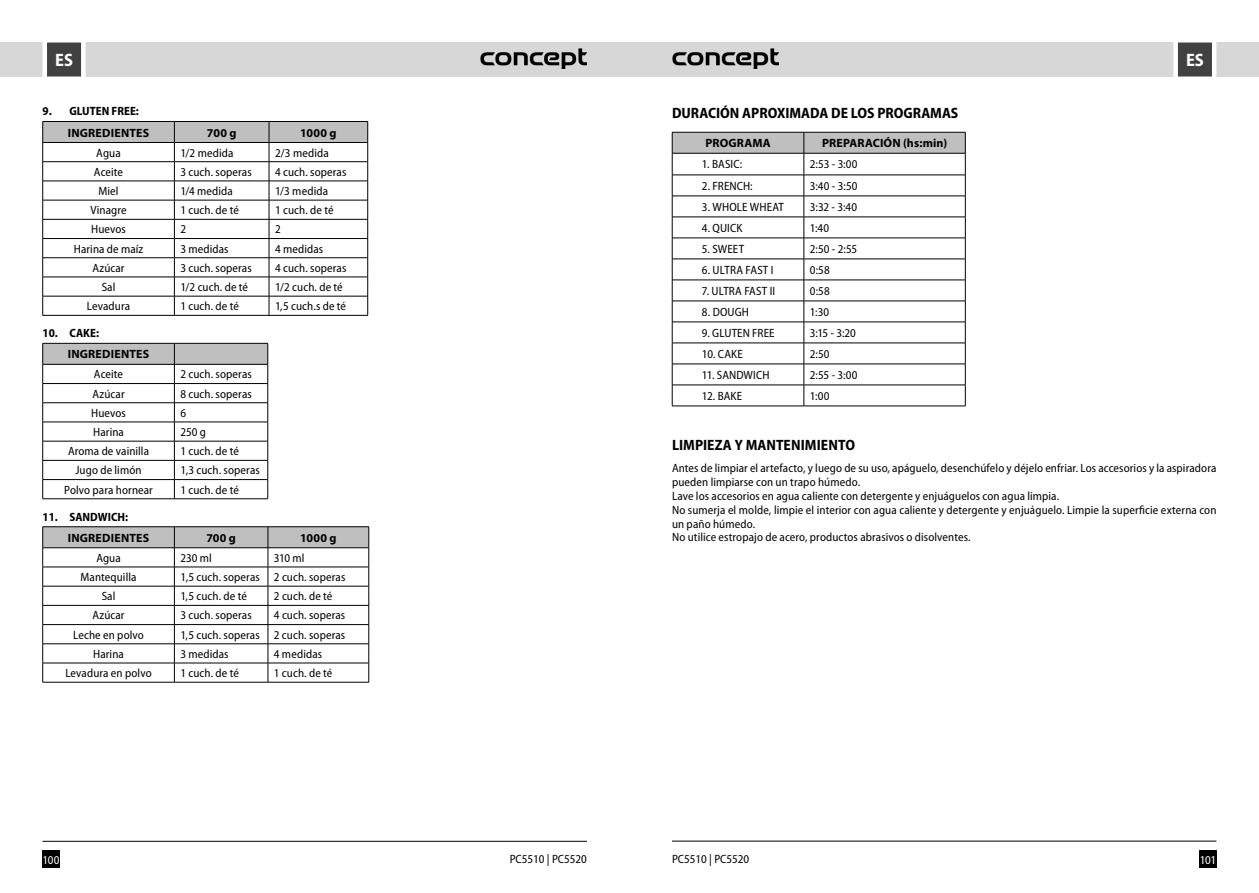
<style>
.page{position:relative;width:1259px;height:893px;background:#fff}
.page>*{position:absolute;margin:0;border:0;box-sizing:border-box;transform-origin:0 0}
.t1{font:700 semi-condensed 18px "Myriad Pro";color:#fff}
.t2{font:700 semi-condensed 15px "Myriad Pro";color:#000}
.t3{font:semi-condensed 12px/13.8px "Myriad Pro";letter-spacing:.01em;color:#000}
.t4{font:700 12px "Myriad Pro";letter-spacing:.015em;color:#000}
.t5{font:700 semi-condensed 12px "Myriad Pro";color:#000}
.t6{font:semi-condensed 12px "Myriad Pro";letter-spacing:-.025em;color:#fff}
</style>
<div class="page">
<div style="left:629px;top:43px;width:630px;height:34px;background:#d7d7d7"></div>
<div style="left:0;top:43px;width:629px;height:34px;background:#d7d7d7"></div>
<div style="left:43px;top:850px;width:17px;height:17px;background:#020202"></div>
<div style="left:1199px;top:850px;width:17px;height:17px;background:#020202"></div>
<svg style="left:1171px;top:42px;width:47px;height:35px;background:#757575"></svg>
<svg style="left:40px;top:42px;width:48px;height:35px;background:#777"></svg>
<hr style="left:672px;top:841px;width:544px;height:1px;background:#000">
<hr style="left:43px;top:841px;width:544px;height:1px;background:#000">
<img style="left:480px;top:48px;width:107px;height:21px">
<img style="left:672px;top:48px;width:106px;height:21px">
<svg style="left:42px;top:121px;width:326px;height:194px"></svg>
<hr style="left:43px;top:315px;width:131px;height:1px;background:#000">
<hr style="left:174px;top:315px;width:95px;height:1px;background:#000">
<hr style="left:269px;top:315px;width:99px;height:1px;background:#000">
<svg style="left:42px;top:343px;width:226px;height:156px"></svg>
<hr style="left:43px;top:498px;width:131px;height:1px;background:#000">
<hr style="left:174px;top:498px;width:94px;height:1px;background:#000">
<hr style="left:43px;top:526px;width:131px;height:1px;background:#000">
<hr style="left:174px;top:526px;width:94px;height:1px;background:#000">
<hr style="left:268px;top:526px;width:101px;height:1px;background:#000">
<svg style="left:42px;top:527px;width:327px;height:155px"></svg>
<hr style="left:43px;top:682px;width:131px;height:1px;background:#000">
<hr style="left:174px;top:682px;width:94px;height:1px;background:#000">
<hr style="left:268px;top:682px;width:101px;height:1px;background:#000">
<svg style="left:672px;top:132px;width:294px;height:274px"></svg>
<hr style="left:672px;top:406px;width:132px;height:1px;background:#000">
<hr style="left:804px;top:406px;width:161px;height:1px;background:#000">
<h1 class="t1" style="left:55px;top:48px;width:19px">ES</h1>
<h1 class="t1" style="left:1186px;top:48px;width:19px">ES</h1>
<p class="t5" style="left:43px;top:104px;width:98px">9. GLUTEN FREE:</p>
<p class="t4" style="left:68px;top:125px;width:83px">INGREDIENTES</p>
<p class="t4" style="left:207px;top:125px;width:31px">700 g</p>
<p class="t4" style="left:300px;top:125px;width:38px">1000 g</p>
<p class="t3" style="left:96px;top:146px;width:26px">Agua</p>
<p class="t3" style="left:180px;top:146px;width:55px">1/2 medida</p>
<p class="t3" style="left:275px;top:146px;width:55px">2/3 medida</p>
<p class="t3" style="left:94px;top:165px;width:31px">Aceite</p>
<p class="t3" style="left:180px;top:165px;width:73px">3 cuch. soperas</p>
<p class="t3" style="left:275px;top:165px;width:73px">4 cuch. soperas</p>
<p class="t3" style="left:98px;top:184px;width:22px">Miel</p>
<p class="t3" style="left:180px;top:184px;width:54px">1/4 medida</p>
<p class="t3" style="left:275px;top:184px;width:55px">1/3 medida</p>
<p class="t3" style="left:90px;top:203px;width:38px">Vinagre</p>
<p class="t3" style="left:180px;top:203px;width:60px">1 cuch. de té</p>
<p class="t3" style="left:275px;top:203px;width:60px">1 cuch. de té</p>
<p class="t3" style="left:91px;top:222px;width:36px">Huevos</p>
<p class="t3" style="left:180px;top:222px;width:7px">2</p>
<p class="t3" style="left:275px;top:222px;width:7px">2</p>
<p class="t3" style="left:74px;top:242px;width:71px">Harina de maíz</p>
<p class="t3" style="left:180px;top:242px;width:50px">3 medidas</p>
<p class="t3" style="left:275px;top:242px;width:50px">4 medidas</p>
<p class="t3" style="left:92px;top:261px;width:34px">Azúcar</p>
<p class="t3" style="left:180px;top:261px;width:73px">3 cuch. soperas</p>
<p class="t3" style="left:275px;top:261px;width:73px">4 cuch. soperas</p>
<p class="t3" style="left:102px;top:280px;width:15px">Sal</p>
<p class="t3" style="left:180px;top:280px;width:69px">1/2 cuch. de té</p>
<p class="t3" style="left:275px;top:280px;width:69px">1/2 cuch. de té</p>
<p class="t3" style="left:87px;top:299px;width:45px">Levadura</p>
<p class="t3" style="left:180px;top:299px;width:60px">1 cuch. de té</p>
<p class="t3" style="left:275px;top:299px;width:73px">1,5 cuch.s de té</p>
<p class="t5" style="left:43px;top:325px;width:58px">10. CAKE:</p>
<p class="t4" style="left:68px;top:346px;width:83px">INGREDIENTES</p>
<p class="t3" style="left:94px;top:367px;width:31px">Aceite</p>
<p class="t3" style="left:180px;top:367px;width:73px">2 cuch. soperas</p>
<p class="t3" style="left:92px;top:387px;width:34px">Azúcar</p>
<p class="t3" style="left:180px;top:387px;width:73px">8 cuch. soperas</p>
<p class="t3" style="left:91px;top:406px;width:36px">Huevos</p>
<p class="t3" style="left:180px;top:406px;width:7px">6</p>
<p class="t3" style="left:93px;top:425px;width:32px">Harina</p>
<p class="t3" style="left:180px;top:425px;width:27px">250 g</p>
<p class="t3" style="left:68px;top:444px;width:83px">Aroma de vainilla</p>
<p class="t3" style="left:180px;top:444px;width:60px">1 cuch. de té</p>
<p class="t3" style="left:75px;top:463px;width:68px">Jugo de limón</p>
<p class="t3" style="left:180px;top:463px;width:81px">1,3 cuch. soperas</p>
<p class="t3" style="left:64px;top:483px;width:90px">Polvo para hornear</p>
<p class="t3" style="left:180px;top:483px;width:60px">1 cuch. de té</p>
<p class="t5" style="left:43px;top:509px;width:87px">11. SANDWICH:</p>
<p class="t4" style="left:68px;top:530px;width:83px">INGREDIENTES</p>
<p class="t4" style="left:206px;top:530px;width:31px">700 g</p>
<p class="t4" style="left:300px;top:530px;width:38px">1000 g</p>
<p class="t3" style="left:96px;top:551px;width:26px">Agua</p>
<p class="t3" style="left:180px;top:551px;width:33px">230 ml</p>
<p class="t3" style="left:274px;top:551px;width:32px">310 ml</p>
<p class="t3" style="left:81px;top:570px;width:57px">Mantequilla</p>
<p class="t3" style="left:180px;top:570px;width:166px">1,5 cuch. soperas 2 cuch. soperas</p>
<p class="t3" style="left:102px;top:589px;width:15px">Sal</p>
<p class="t3" style="left:180px;top:589px;width:68px">1,5 cuch. de té</p>
<p class="t3" style="left:274px;top:589px;width:60px">2 cuch. de té</p>
<p class="t3" style="left:92px;top:608px;width:34px">Azúcar</p>
<p class="t3" style="left:180px;top:608px;width:73px">3 cuch. soperas</p>
<p class="t3" style="left:274px;top:608px;width:73px">4 cuch. soperas</p>
<p class="t3" style="left:73px;top:628px;width:72px">Leche en polvo</p>
<p class="t3" style="left:180px;top:628px;width:166px">1,5 cuch. soperas 2 cuch. soperas</p>
<p class="t3" style="left:93px;top:647px;width:32px">Harina</p>
<p class="t3" style="left:180px;top:647px;width:50px">3 medidas</p>
<p class="t3" style="left:274px;top:647px;width:50px">4 medidas</p>
<p class="t3" style="left:65px;top:666px;width:88px">Levadura en polvo</p>
<p class="t3" style="left:180px;top:666px;width:60px">1 cuch. de té</p>
<p class="t3" style="left:274px;top:666px;width:60px">1 cuch. de té</p>
<p class="t2" style="left:672px;top:103px;width:288px">DURACIÓN APROXIMADA DE LOS PROGRAMAS</p>
<p class="t4" style="left:705px;top:135px;width:67px">PROGRAMA</p>
<p class="t4" style="left:822px;top:135px;width:127px">PREPARACIÓN (hs:min)</p>
<p class="t3" style="left:702px;top:157px;width:42px">1. BASIC:</p>
<p class="t3" style="left:810px;top:157px;width:49px">2:53 - 3:00</p>
<p class="t3" style="left:702px;top:179px;width:52px">2. FRENCH:</p>
<p class="t3" style="left:810px;top:179px;width:49px">3:40 - 3:50</p>
<p class="t3" style="left:702px;top:200px;width:84px">3. WHOLE WHEAT</p>
<p class="t3" style="left:810px;top:200px;width:49px">3:32 - 3:40</p>
<p class="t3" style="left:702px;top:221px;width:42px">4. QUICK</p>
<p class="t3" style="left:810px;top:221px;width:21px">1:40</p>
<p class="t3" style="left:702px;top:242px;width:44px">5. SWEET</p>
<p class="t3" style="left:810px;top:242px;width:49px">2:50 - 2:55</p>
<p class="t3" style="left:702px;top:263px;width:73px">6. ULTRA FAST I</p>
<p class="t3" style="left:810px;top:263px;width:21px">0:58</p>
<p class="t3" style="left:702px;top:284px;width:75px">7. ULTRA FAST II</p>
<p class="t3" style="left:810px;top:284px;width:21px">0:58</p>
<p class="t3" style="left:702px;top:305px;width:49px">8. DOUGH</p>
<p class="t3" style="left:810px;top:305px;width:21px">1:30</p>
<p class="t3" style="left:702px;top:326px;width:74px">9. GLUTEN FREE</p>
<p class="t3" style="left:810px;top:326px;width:48px">3:15 - 3:20</p>
<p class="t3" style="left:702px;top:347px;width:42px">10. CAKE</p>
<p class="t3" style="left:810px;top:347px;width:21px">2:50</p>
<p class="t3" style="left:702px;top:368px;width:69px">11. SANDWICH</p>
<p class="t3" style="left:810px;top:368px;width:49px">2:55 - 3:00</p>
<p class="t3" style="left:702px;top:389px;width:42px">12. BAKE</p>
<p class="t3" style="left:810px;top:389px;width:21px">1:00</p>
<p class="t2" style="left:672px;top:435px;width:185px">LIMPIEZA Y MANTENIMIENTO</p>
<p class="t3" style="left:672px;top:461px;width:546px">Antes de limpiar el artefacto, y luego de su uso, apáguelo, desenchúfelo y déjelo enfriar. Los accesorios y la aspiradora pueden limpiarse con un trapo húmedo.<br>Lave los accesorios en agua caliente con detergente y enjuáguelos con agua limpia.<br>No sumerja el molde, limpie el interior con agua caliente y detergente y enjuáguelo. Limpie la superficie externa con un paño húmedo.<br>No utilice estropajo de acero, productos abrasivos o disolventes.</p>
<p class="t3" style="left:510px;top:851px;width:79px">PC5510 | PC5520</p>
<p class="t3" style="left:672px;top:851px;width:79px">PC5510 | PC5520</p>
<p class="t6" style="left:43px;top:852px;width:19px">100</p>
<p class="t6" style="left:1199px;top:852px;width:18px">101</p>
</div>
